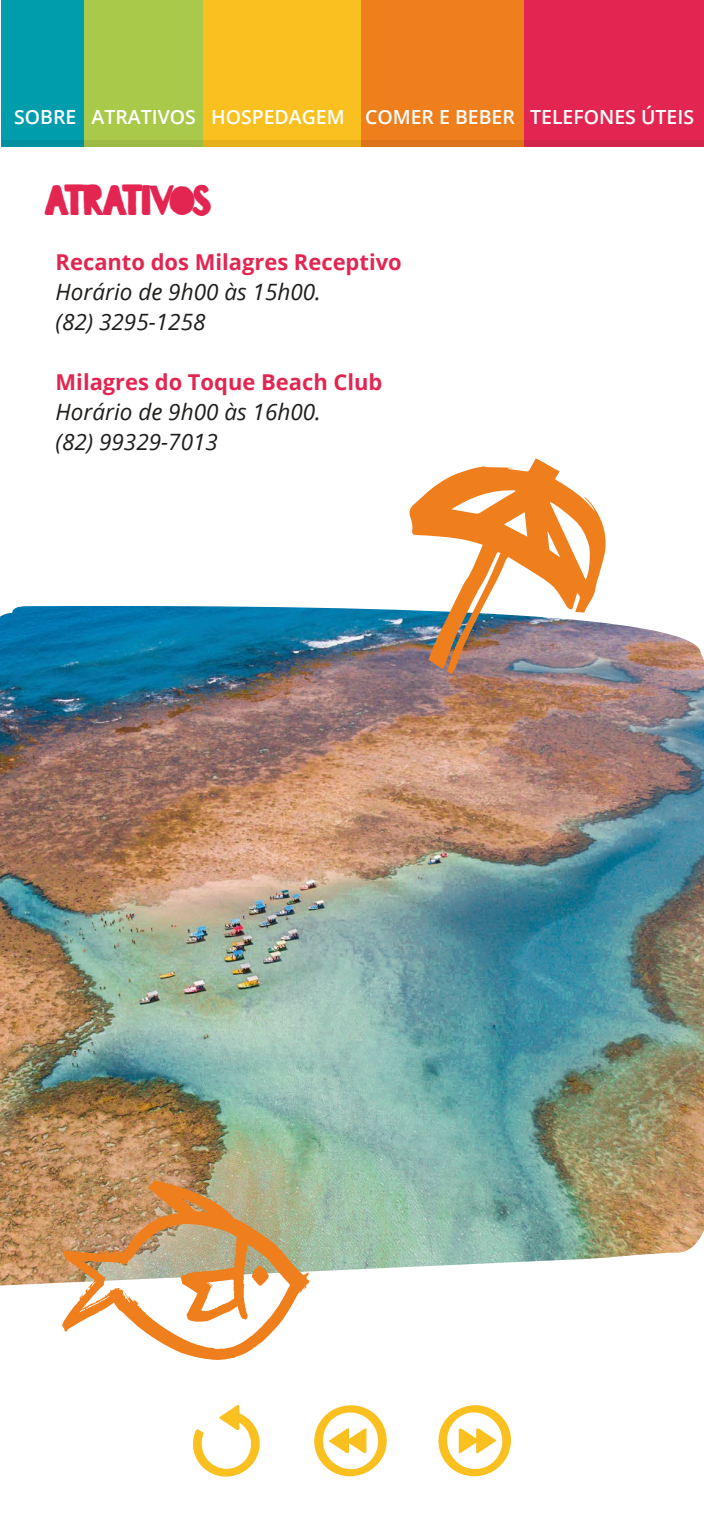
<style>
.page{position:relative;width:704px;height:1523px;background:#fff}
.page>*{position:absolute;margin:0;border:0;box-sizing:border-box;transform-origin:0 0}
.t1{font:42.5px "Don Benito";letter-spacing:-.05em;color:#e32651}
.t2{font:italic 22.5px/30px "Open Sans";color:#1d1d1b}
.t3{font:700 21.88px "Open Sans";color:#e32651}
.t4{font:600 19.44px "Open Sans";color:#fff}
</style>
<div class="page">
<div style="left:2px;top:0;width:82px;height:146px;background:#009dad"></div>
<div style="left:84px;top:0;width:119px;height:146px;background:#a9c94a"></div>
<div style="left:203px;top:0;width:158px;height:146px;background:#fac01f"></div>
<div style="left:361px;top:0;width:162px;height:146px;background:#ef7e1d"></div>
<div style="left:523px;top:0;width:180px;height:146px;background:#e32651"></div>
<svg style="left:2px;top:140px;width:701px;height:6px"></svg>
<svg style="left:193px;top:1405px;width:67px;height:72px"></svg>
<svg style="left:314px;top:1405px;width:73px;height:71px"></svg>
<svg style="left:438px;top:1405px;width:73px;height:72px"></svg>
<img style="left:0;top:606px;width:703px;height:679px">
<svg style="left:62px;top:1180px;width:247px;height:180px"></svg>
<svg style="left:251px;top:1265px;width:17px;height:20px"></svg>
<svg style="left:408px;top:458px;width:198px;height:216px"></svg>
<p class="t4" style="left:14px;top:103px;width:681px">SOBRE ATRATIVOS HOSPEDAGEM COMER E BEBER TELEFONES ÚTEIS</p>
<p class="t1" style="left:46px;top:177px;width:168px">ATRATIVOS</p>
<p class="t3" style="left:56px;top:247px;width:347px">Recanto dos Milagres Receptivo</p>
<p class="t2" style="left:56px;top:276px;width:267px">Horário de 9h00 às 15h00. (82) 3295-1258</p>
<p class="t3" style="left:56px;top:366px;width:328px">Milagres do Toque Beach Club</p>
<p class="t2" style="left:56px;top:396px;width:267px">Horário de 9h00 às 16h00. (82) 99329-7013</p>
</div>
